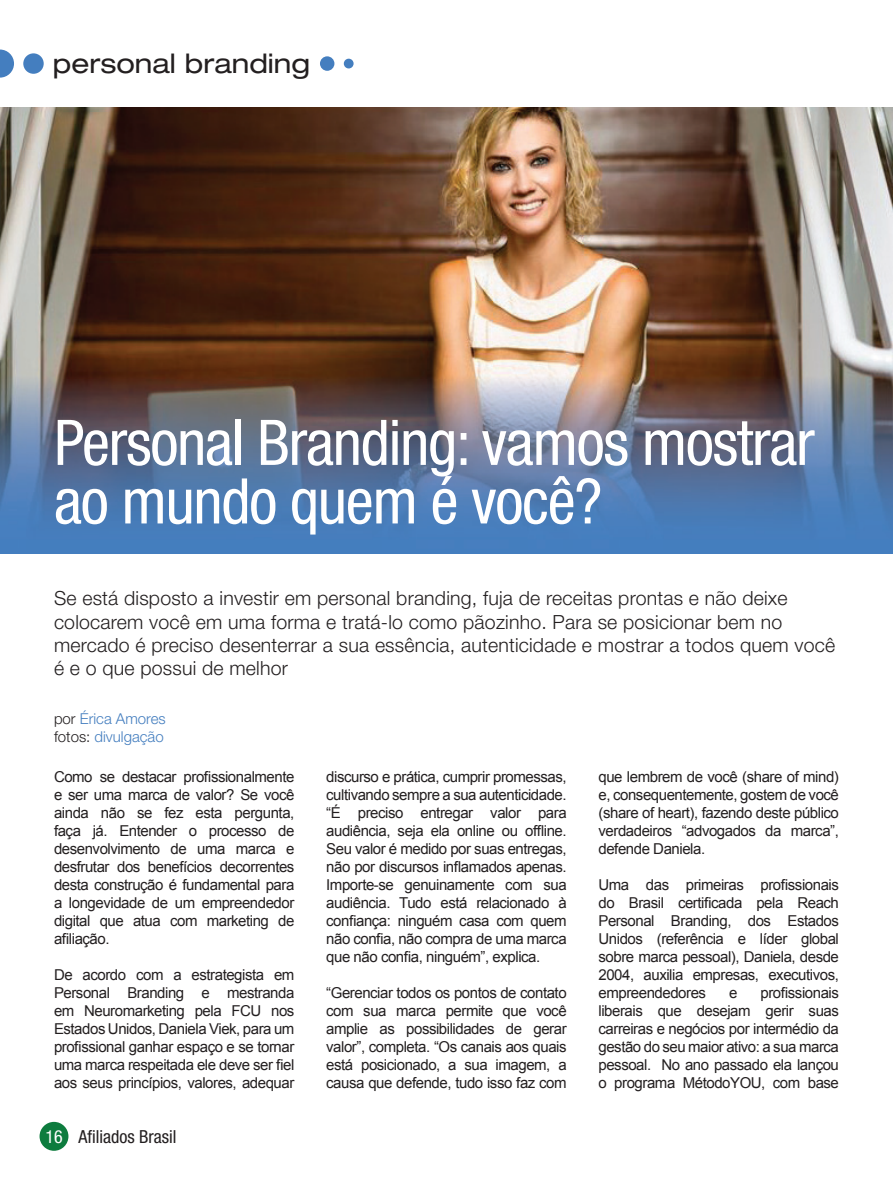
<style>
.page{position:relative;width:893px;height:1191px;background:#fff}
.page>*{position:absolute;margin:0;border:0;box-sizing:border-box;transform-origin:0 0}
.t1{font:condensed 63px/58.5px "Helvetica Neue LT Std";letter-spacing:-.02em;color:#fff}
.t2{font:expanded 27px "Helvetica Neue LT Std";color:#231f20}
.t3{font:300 19.5px/23.4px "Helvetica Neue LT Std";letter-spacing:.01em;color:#231f20}
.t4{font:condensed 18px "Helvetica Neue LT Std";color:#231f20}
.t5{font:15px/18px "Arial";letter-spacing:-.03em;color:#231f20;text-align:justify}
.t6{font:300 15px/18px "Helvetica Neue LT Std";color:#447ebf}
.s1{color:#231f20}
.s2{color:#fff}
</style>
<div class="page">
<img style="left:0;top:107px;width:893px;height:446px">
<svg style="left:0;top:50px;width:14px;height:28px"></svg>
<div style="left:23px;top:53px;width:21px;height:21px;background:#447ebf;border-radius:50%"></div>
<div style="left:320px;top:56px;width:14px;height:15px;background:#447ebf;border-radius:50%"></div>
<div style="left:344px;top:59px;width:10px;height:9px;background:#447ebf;border-radius:50%"></div>
<div style="left:40px;top:1121px;width:28px;height:29px;background:#0d7c3e;border-radius:50%"></div>
<h2 class="t2" style="left:53px;top:47px;width:259px">personal branding</h2>
<h1 class="t1" style="left:54px;top:413px;width:762px">Personal Branding: vamos mostrar ao mundo quem é você?</h1>
<p class="t3" style="left:54px;top:586px;width:783px">Se está disposto a investir em personal branding, fuja de receitas prontas e não deixe colocarem você em uma forma e tratá-lo como pãozinho. Para se posicionar bem no mercado é preciso desenterrar a sua essência, autenticidade e mostrar a todos quem você é e o que possui de melhor</p>
<p class="t6" style="left:54px;top:709px;width:113px"><span class="s1">por</span> Érica Amores <span class="s1">fotos:</span> divulgação</p>
<p class="t5" style="left:54px;top:768px;width:242px">Como se destacar profissionalmente e ser uma marca de valor? Se você ainda não se fez esta pergunta, faça já. Entender o processo de desenvolvimento de uma marca e desfrutar dos benefícios decorrentes desta construção é fundamental para a longevidade de um empreendedor digital que atua com marketing de afiliação.</p>
<p class="t5" style="left:54px;top:966px;width:242px">De acordo com a estrategista em Personal Branding e mestranda em Neuromarketing pela FCU nos Estados Unidos, Daniela Viek, para um profissional ganhar espaço e se tornar uma marca respeitada ele deve ser fiel aos seus princípios, valores, adequar</p>
<p class="t4" style="left:45px;top:1126px;width:133px"><span class="s2">16</span> Afiliados Brasil</p>
<p class="t5" style="left:326px;top:768px;width:242px">discurso e prática, cumprir promessas, cultivando sempre a sua autenticidade. “É preciso entregar valor para audiência, seja ela online ou offline.<br>Seu valor é medido por suas entregas, não por discursos inflamados apenas.<br>Importe-se genuinamente com sua audiência. Tudo está relacionado à confiança: ninguém casa com quem não confia, não compra de uma marca que não confia, ninguém”, explica.</p>
<p class="t5" style="left:326px;top:984px;width:242px">“Gerenciar todos os pontos de contato com sua marca permite que você amplie as possibilidades de gerar valor”, completa. “Os canais aos quais está posicionado, a sua imagem, a causa que defende, tudo isso faz com</p>
<p class="t5" style="left:598px;top:768px;width:242px">que lembrem de você (share of mind) e, consequentemente, gostem de você (share of heart), fazendo deste público verdadeiros “advogados da marca”, defende Daniela.</p>
<p class="t5" style="left:598px;top:876px;width:242px">Uma das primeiras profissionais do Brasil certificada pela Reach Personal Branding, dos Estados Unidos (referência e líder global sobre marca pessoal), Daniela, desde 2004, auxilia empresas, executivos, empreendedores</p>
<p class="t5" style="left:598px;top:984px;width:242px;text-indent:162px">profissionais liberais que desejam gerir suas carreiras e negócios por intermédio da gestão do seu maior ativo: a sua marca pessoal. No ano passado ela lançou o programa MétodoYOU, com base</p>
<p class="t5" style="left:729px;top:984px;width:10px">e</p>
</div>
